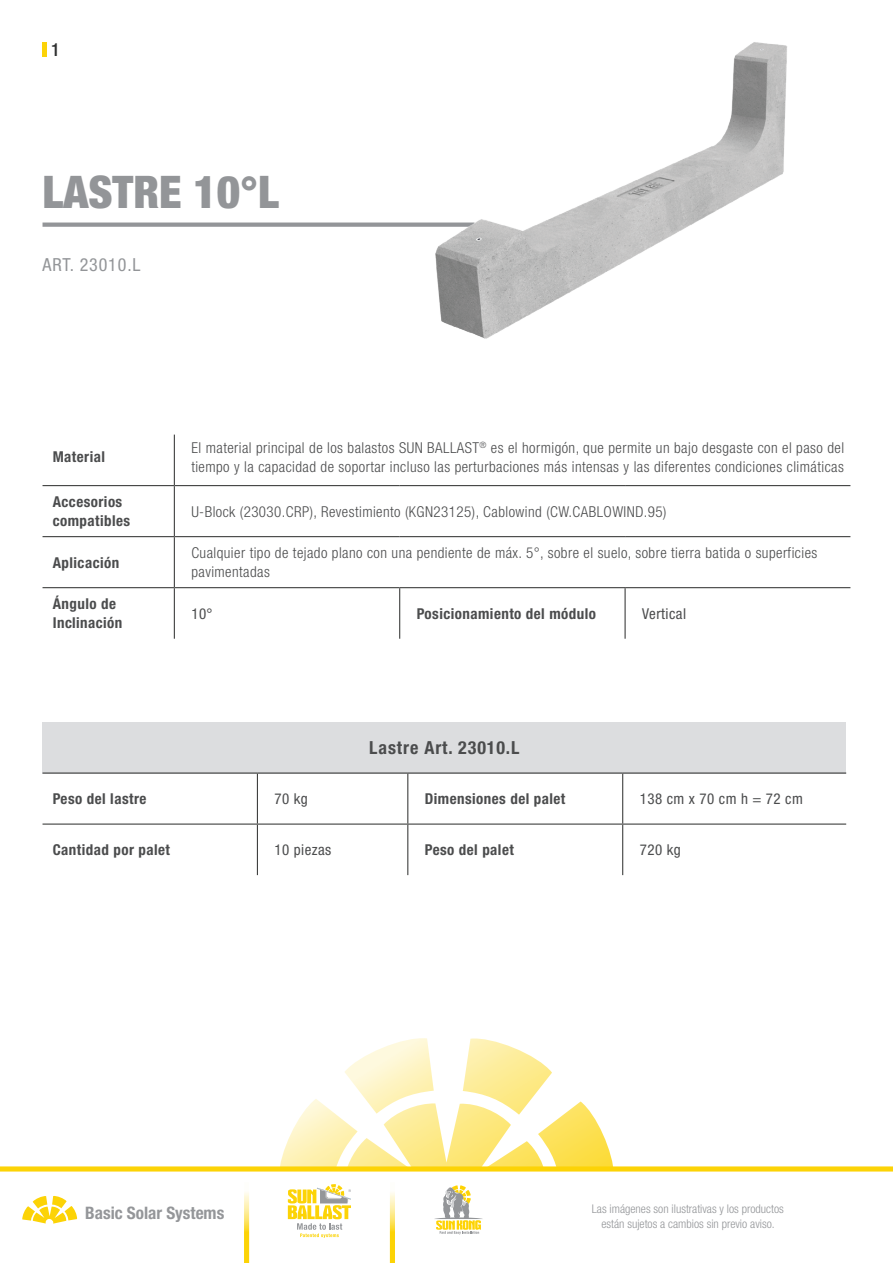
<style>
.page{position:relative;width:893px;height:1263px;background:#fff}
.page>*{position:absolute;margin:0;border:0;box-sizing:border-box;transform-origin:0 0}
.t1{font:900 condensed 45px "Helvetica Neue LT Pro";color:#939598}
.t2{font:700 condensed 18px "Helvetica Neue LT Pro";letter-spacing:.05em;color:#4b4c4d}
.t3{font:condensed 18px "Helvetica Neue LT Pro";letter-spacing:.05em;color:#939598}
.t4{font:500 condensed 18px "Helvetica Neue LT Pro";color:#2e2f2f}
.t5{font:700 condensed 17.25px "Helvetica Neue LT Pro";color:#949699}
.t6{font:300 condensed 15px/19.5px "Helvetica Neue LT Pro";letter-spacing:.03em;color:#4b4c4d}
.t7{font:700 condensed 15px/19.5px "Helvetica Neue LT Pro";letter-spacing:.03em;color:#4b4c4d}
.t8{font:condensed 15px "Helvetica Neue LT Pro";letter-spacing:.03em;color:#4b4c4d}
.t9{font:300 condensed 12px/15px "Helvetica Neue LT Pro";color:#939598;text-align:center}
</style>
<div class="page">
<div style="left:0;top:1166px;width:893px;height:5px;background:#fcd306"></div>
<svg style="left:22px;top:1196px;width:55px;height:27px"></svg>
<svg style="left:244px;top:1192px;width:5px;height:71px"></svg>
<svg style="left:390px;top:1192px;width:5px;height:71px"></svg>
<svg style="left:279px;top:1038px;width:335px;height:129px"></svg>
<svg style="left:434px;top:1185px;width:49px;height:49px"></svg>
<svg style="left:288px;top:1184px;width:63px;height:54px"></svg>
<hr style="left:43px;top:43px;width:4px;height:14px;background:#fcd308">
<hr style="left:174px;top:435px;width:1px;height:50px;background:#363736">
<hr style="left:174px;top:486px;width:1px;height:50px;background:#363736">
<hr style="left:174px;top:537px;width:1px;height:50px;background:#363736">
<hr style="left:174px;top:588px;width:1px;height:51px;background:#363736">
<hr style="left:399px;top:588px;width:1px;height:51px;background:#363736">
<hr style="left:625px;top:588px;width:1px;height:51px;background:#363736">
<hr style="left:43px;top:485px;width:131px;height:1px;background:#363736">
<hr style="left:174px;top:485px;width:226px;height:1px;background:#363736">
<hr style="left:400px;top:485px;width:225px;height:1px;background:#363736">
<hr style="left:625px;top:485px;width:225px;height:1px;background:#363736">
<hr style="left:43px;top:536px;width:131px;height:1px;background:#363736">
<hr style="left:174px;top:536px;width:226px;height:1px;background:#363736">
<hr style="left:400px;top:536px;width:225px;height:1px;background:#363736">
<hr style="left:625px;top:536px;width:225px;height:1px;background:#363736">
<hr style="left:43px;top:587px;width:131px;height:1px;background:#363736">
<hr style="left:174px;top:587px;width:226px;height:1px;background:#363736">
<hr style="left:400px;top:587px;width:225px;height:1px;background:#363736">
<hr style="left:625px;top:587px;width:225px;height:1px;background:#363736">
<div style="left:43px;top:222px;width:432px;height:5px;background:#939598"></div>
<img style="left:259px;top:42px;width:528px;height:297px">
<div style="left:43px;top:722px;width:803px;height:51px;background:#dcdddf"></div>
<hr style="left:257px;top:773px;width:1px;height:50px;background:#363736">
<hr style="left:407px;top:773px;width:1px;height:50px;background:#363736">
<hr style="left:622px;top:773px;width:1px;height:50px;background:#363736">
<hr style="left:257px;top:825px;width:1px;height:50px;background:#363736">
<hr style="left:407px;top:825px;width:1px;height:50px;background:#363736">
<hr style="left:622px;top:825px;width:1px;height:50px;background:#363736">
<hr style="left:43px;top:772px;width:214px;height:1px;background:#363736">
<hr style="left:257px;top:772px;width:151px;height:1px;background:#363736">
<hr style="left:408px;top:772px;width:215px;height:1px;background:#363736">
<hr style="left:623px;top:772px;width:223px;height:1px;background:#363736">
<hr style="left:43px;top:823px;width:214px;height:2px;background:#363736">
<hr style="left:257px;top:823px;width:151px;height:2px;background:#363736">
<hr style="left:408px;top:823px;width:215px;height:2px;background:#363736">
<hr style="left:623px;top:823px;width:223px;height:2px;background:#363736">
<p class="t4" style="left:51px;top:39px;width:10px">1</p>
<h1 class="t1" style="left:43px;top:164px;width:238px">LASTRE 10°L</h1>
<p class="t3" style="left:43px;top:254px;width:100px">ART. 23010.L</p>
<p class="t7" style="left:53px;top:447px;width:54px">Material</p>
<p class="t6" style="left:191px;top:437px;width:654px">El material principal de los balastos SUN BALLAST<sup>®</sup> es el hormigón, que permite un bajo desgaste con el paso del tiempo y la capacidad de soportar incluso las perturbaciones más intensas y las diferentes condiciones climáticas</p>
<p class="t7" style="left:53px;top:491px;width:79px">Accesorios compatibles</p>
<p class="t6" style="left:191px;top:501px;width:477px">U-Block (23030.CRP), Revestimiento (KGN23125), Cablowind (CW.CABLOWIND.95)</p>
<p class="t7" style="left:53px;top:552px;width:68px">Aplicación</p>
<p class="t6" style="left:191px;top:543px;width:627px">Cualquier tipo de tejado plano con una pendiente de máx. 5°, sobre el suelo, sobre tierra batida o superficies pavimentadas</p>
<p class="t7" style="left:53px;top:593px;width:71px">Ángulo de<br>Inclinación</p>
<p class="t8" style="left:191px;top:605px;width:23px">10°</p>
<p class="t7" style="left:417px;top:603px;width:181px">Posicionamiento del módulo</p>
<p class="t8" style="left:642px;top:605px;width:45px">Vertical</p>
<p class="t2" style="left:369px;top:737px;width:152px">Lastre Art. 23010.L</p>
<p class="t7" style="left:53px;top:789px;width:95px">Peso del lastre</p>
<p class="t8" style="left:274px;top:790px;width:35px">70 kg</p>
<p class="t7" style="left:425px;top:789px;width:142px">Dimensiones del palet</p>
<p class="t8" style="left:640px;top:790px;width:165px">138 cm x 70 cm h = 72 cm</p>
<p class="t7" style="left:53px;top:840px;width:119px">Cantidad por palet</p>
<p class="t8" style="left:274px;top:841px;width:58px">10 piezas</p>
<p class="t7" style="left:425px;top:840px;width:91px">Peso del palet</p>
<p class="t8" style="left:640px;top:841px;width:43px">720 kg</p>
<p class="t5" style="left:85px;top:1202px;width:141px">Basic Solar Systems</p>
<p class="t9" style="left:592px;top:1201px;width:193px">Las imágenes son ilustrativas y los productos están sujetos a cambios sin previo aviso.</p>
</div>
